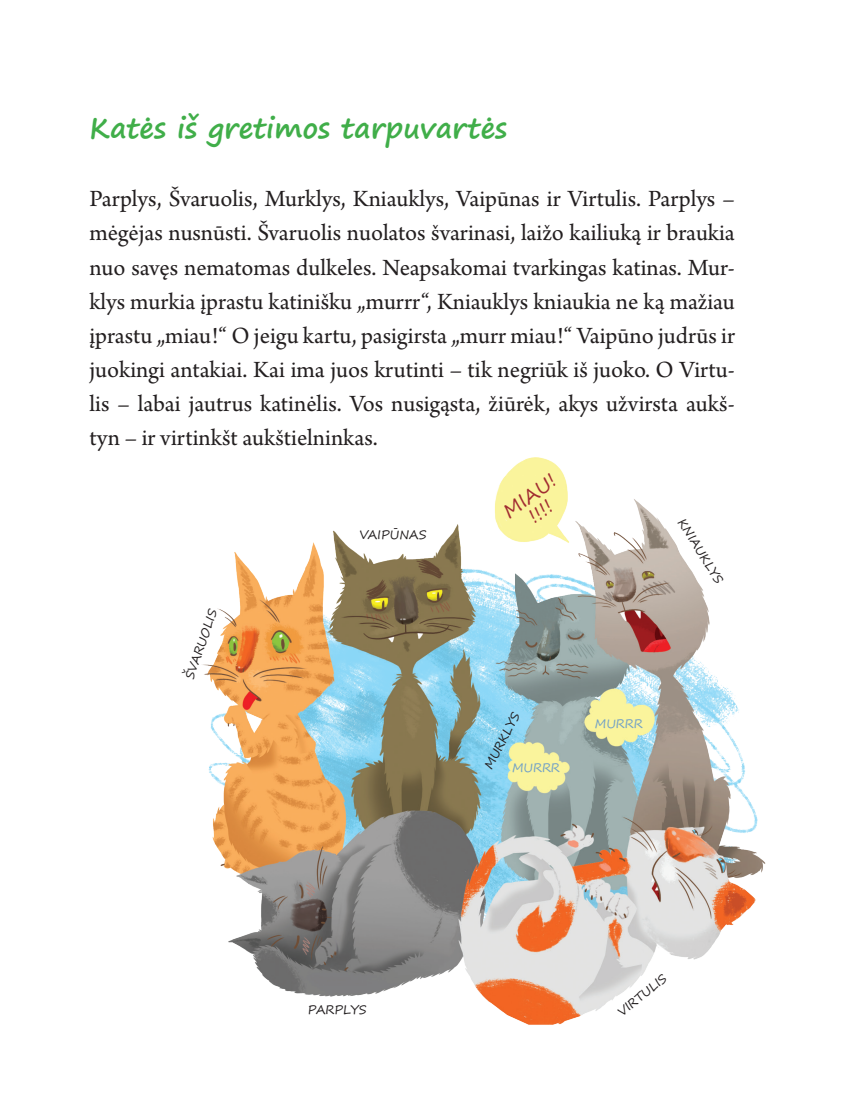
<style>
.page{position:relative;width:859px;height:1097px;background:#fff}
.page>*{position:absolute;margin:0;border:0;box-sizing:border-box;transform-origin:0 0}
.PAVADINIMAI{font:700 28px "Segoe Print";color:#40ae49}
.tekstas{font:24.5px/34.1px "Arno Pro";color:#231f20;text-align:justify}
.vardai{font:19.25px "Segoe Print";color:#a12c31}
.vardai-2{font:12.25px "Segoe Print";color:#231f20}
.vardai-3{font:12.25px "Segoe Print";color:#72a1c6}
</style>
<div class="page">
<img style="left:202px;top:457px;width:564px;height:568px">
<p class="PAVADINIMAI" style="left:89px;top:102px;width:419px">Katės iš gretimos tarpuvartės</p>
<p class="tekstas" style="left:89px;top:183px;width:646px">Parplys, Švaruolis, Murklys, Kniauklys, Vaipūnas ir Virtulis. Parplys – mėgėjas nusnūsti. Švaruolis nuolatos švarinasi, laižo kailiuką ir braukia nuo savęs nematomas dulkeles. Neapsakomai tvarkingas katinas. Mur&shy;klys murkia įprastu katinišku „murrr“, Kniauklys kniaukia ne ką mažiau įprastu „miau!“ O jeigu kartu, pasigirsta „murr miau!“ Vaipūno judrūs ir juokingi antakiai. Kai ima juos krutinti – tik negriūk iš juoko. O Virtu&shy;lis – labai jautrus katinėlis. Vos nusigąsta, žiūrėk, akys užvirsta aukš&shy;tyn – ir virtinkšt aukštielninkas.</p>
<p class="vardai" style="left:495px;top:499px;width:62px;rotate:-35deg">MIAU!</p>
<p class="vardai" style="left:520px;top:504px;width:26px;rotate:-35deg">!!!!</p>
<p class="vardai-2" style="left:690px;top:513px;width:76px;rotate:58deg">KNIAUKLYS</p>
<p class="vardai-2" style="left:359px;top:523px;width:68px">VAIPŪNAS</p>
<p class="vardai-2" style="left:179px;top:675px;width:75px;rotate:-71deg">ŠVARUOLIS</p>
<p class="vardai-2" style="left:308px;top:999px;width:60px">PARPLYS</p>
<p class="vardai-2" style="left:478px;top:763px;width:64px;rotate:-63deg">MURKLYS</p>
<p class="vardai-3" style="left:594px;top:712px;width:49px">MURRR</p>
<p class="vardai-3" style="left:512px;top:756px;width:49px">MURRR</p>
<p class="vardai-2" style="left:612px;top:1004px;width:60px;rotate:-39deg">VIRTULIS</p>
</div>
